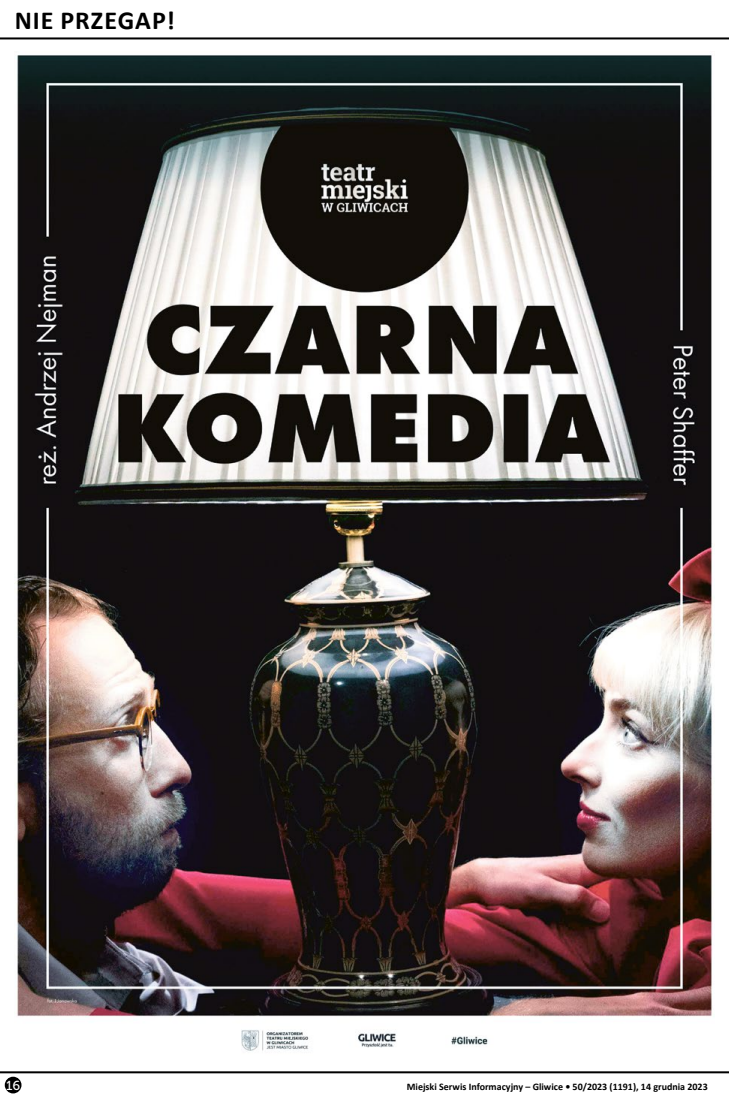
<style>
.page{position:relative;width:729px;height:1098px;background:#fff}
.page>*{position:absolute;margin:0;border:0;box-sizing:border-box;transform-origin:0 0}
.t1{font:700 26px "Calibri";letter-spacing:.04em;color:#000}
.t2{font:13px "Museo Sans 500";color:#fff}
.t3{font:700 10px "Calibri";color:#000}
</style>
<div class="page">
<hr style="left:0;top:1070px;width:729px;height:2px;background:#000">
<div style="left:5px;top:1076px;width:16px;height:16px;background:#000;border-radius:50%"></div>
<hr style="left:0;top:37px;width:729px;height:2px;background:#000">
<img style="left:16px;top:55px;width:697px;height:996px">
<h1 class="t1" style="left:15px;top:4px;width:162px">NIE PRZEGAP!</h1>
<h2 class="t2" style="left:6px;top:1077px;width:16px">16</h2>
<p class="t3" style="left:407px;top:1079px;width:302px">Miejski Serwis Informacyjny – Gliwice • 50/2023 (1191), 14 grudnia 2023</p>
</div>
